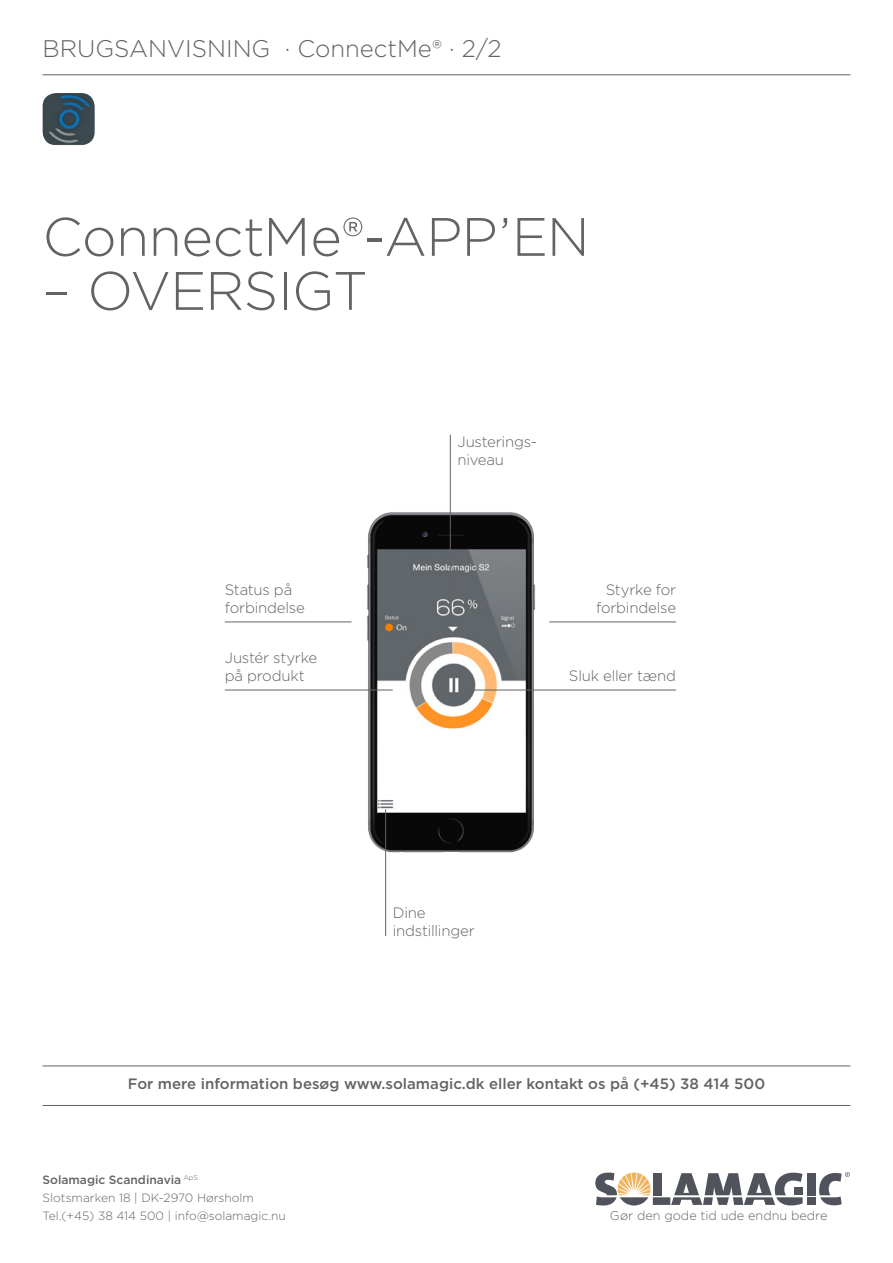
<style>
.page{position:relative;width:893px;height:1263px;background:#fff}
.page>*{position:absolute;margin:0;border:0;box-sizing:border-box;transform-origin:0 0}
.t1{font:300 54px "Gotham";letter-spacing:-.01em;color:#636366}
.t2{font:300 24px "Gotham";color:#636366}
.t3{font:300 15px/18px "Gotham";letter-spacing:-.015em;color:#636366;text-align:right}
.t4{font:500 15px "Gotham";color:#636366}
.t5{font:300 12.75px "Gotham";color:#636366}
.t6{font:300 12px/18px "Gotham";color:#636366}
.s1{font-weight:500}
</style>
<div class="page">
<img style="left:359px;top:506px;width:182px;height:356px">
<svg style="left:595px;top:1172px;width:55px;height:33px"></svg>
<div style="left:653px;top:1173px;width:9px;height:22px;background:#50535c"></div>
<div style="left:653px;top:1197px;width:17px;height:8px;background:#50535c"></div>
<svg style="left:671px;top:1173px;width:132px;height:32px"></svg>
<div style="left:794px;top:1187px;width:9px;height:8px;background:#50535c"></div>
<div style="left:807px;top:1173px;width:9px;height:22px;background:#50535c"></div>
<div style="left:807px;top:1197px;width:9px;height:8px;background:#50535c"></div>
<svg style="left:819px;top:1172px;width:31px;height:33px"></svg>
<hr style="left:43px;top:74px;width:807px;height:1px;background:#636366">
<hr style="left:225px;top:690px;width:168px;height:1px;background:#636366">
<hr style="left:549px;top:621px;width:127px;height:1px;background:#636366">
<hr style="left:466px;top:690px;width:210px;height:1px;background:#636366">
<hr style="left:225px;top:621px;width:127px;height:1px;background:#636366">
<hr style="left:385px;top:809px;width:1px;height:127px;background:#636366">
<hr style="left:450px;top:435px;width:1px;height:168px;background:#636366">
<hr style="left:43px;top:1105px;width:807px;height:1px;background:#636366">
<hr style="left:43px;top:1065px;width:807px;height:1px;background:#636366">
<img style="left:43px;top:93px;width:52px;height:52px">
<p class="t2" style="left:43px;top:34px;width:461px">BRUGSANVISNING · ConnectMe® · 2/2</p>
<p class="t1" style="left:43px;top:203px;width:549px">ConnectMe®-APP’EN</p>
<p class="t1" style="left:43px;top:257px;width:327px">– OVERSIGT</p>
<p class="t3" style="left:225px;top:580px;width:69px">Status på</p>
<p class="t3" style="left:225px;top:598px;width:82px">forbindelse</p>
<p class="t3" style="left:225px;top:648px;width:94px">Justér styrke</p>
<p class="t3" style="left:225px;top:666px;width:82px">på produkt</p>
<p class="t3" style="left:457px;top:432px;width:81px">Justerings-</p>
<p class="t3" style="left:457px;top:450px;width:48px">niveau</p>
<p class="t3" style="left:596px;top:580px;width:82px">Styrke for forbindelse</p>
<p class="t3" style="left:569px;top:666px;width:109px">Sluk eller tænd</p>
<p class="t3" style="left:393px;top:903px;width:34px">Dine</p>
<p class="t3" style="left:393px;top:921px;width:84px">indstillinger</p>
<p class="t4" style="left:128px;top:1074px;width:639px">For mere information besøg www.solamagic.dk eller kontakt os på (+45) 38 414 500</p>
<p class="t6" style="left:43px;top:1171px;width:245px"><span class="s1">Solamagic Scandinavia</span> <sup>ApS<br></sup>Slotsmarken 18 | DK-2970 Hørsholm<br>Tel.(+45) 38 414 500 | info@solamagic.nu</p>
<p class="t5" style="left:610px;top:1207px;width:219px">Gør den gode tid ude endnu bedre</p>
</div>
